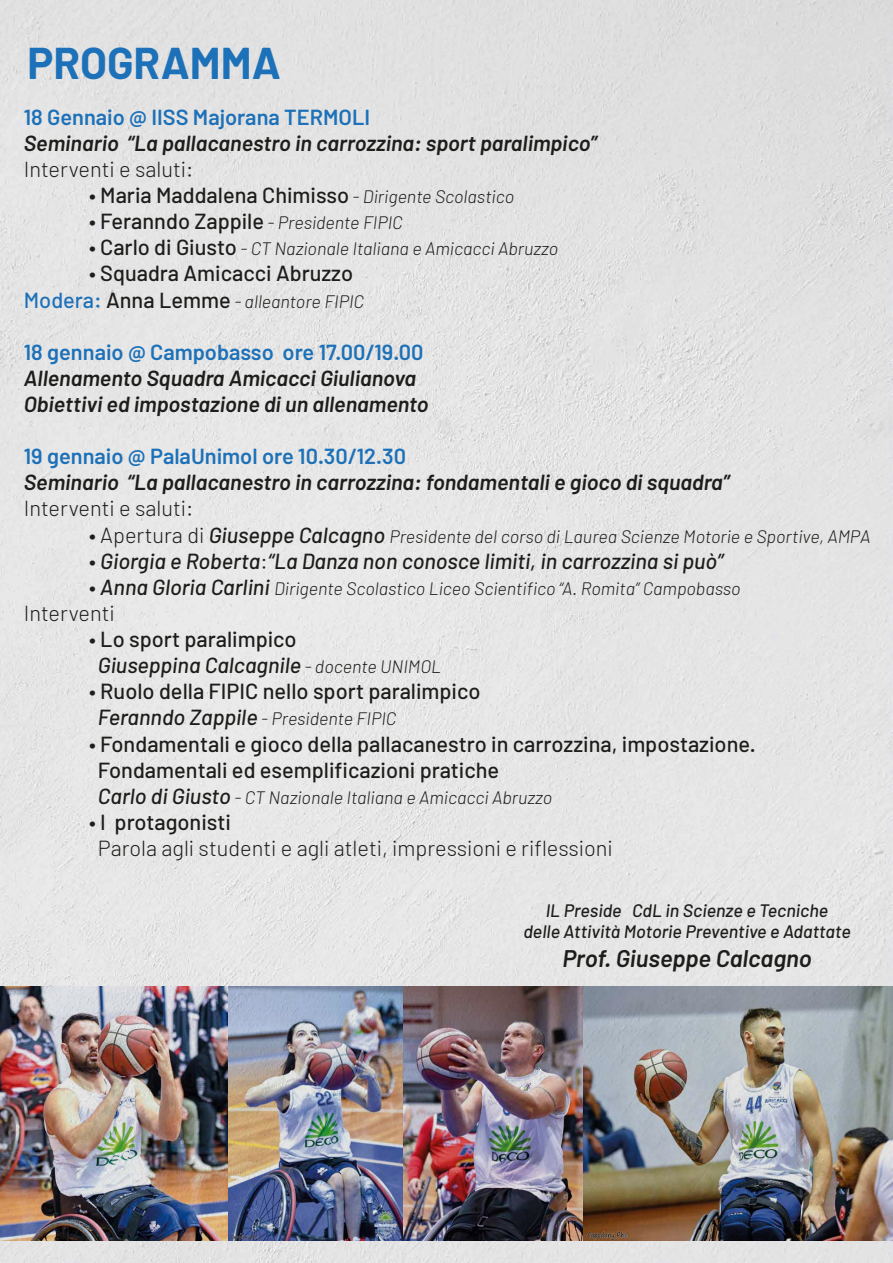
<style>
.page{position:relative;width:893px;height:1263px;background:#fff}
.page>*{position:absolute;margin:0;border:0;box-sizing:border-box;transform-origin:0 0}
.t1{font:700 43.5px "Barlow";color:#1d71b8}
.t2{font:italic 600 24px "Barlow";color:#1d1d1b}
.t3{font:500 21.75px/26.1px "Barlow";color:#1d1d1b}
.t4{font:italic 600 21.75px/26.1px "Barlow";color:#1d1d1b}
.t5{font:italic 500 21.75px/26.1px "Barlow";color:#1d1d1b}
.t6{font:300 21.75px "Barlow";color:#1d1d1b}
.t7{font:600 21.75px "Barlow";color:#1d71b8}
.t8{font:italic 300 18px "Barlow";color:#1d1d1b}
.t9{font:italic 500 18px/21.6px "Barlow";color:#1d1d1b;text-align:center}
.s1{font-weight:300;font-style:italic;font-size:18px}
.s2{font-weight:500;font-style:normal;font-size:21.75px}
.s3{font-weight:500;font-style:normal;font-size:21.75px;color:#1d71b8}
.s4{font-style:normal;font-size:21.75px}
.s5{font-weight:500;font-size:21.75px}
.s6{font-style:normal}
.s7{font-weight:300;font-style:normal}
.s8{font-weight:300;font-size:18px}
</style>
<div class="page">
<img style="left:1px;top:0;width:892px;height:1263px">
<img style="left:402px;top:987px;width:182px;height:254px">
<img style="left:0;top:987px;width:229px;height:254px">
<img style="left:229px;top:987px;width:173px;height:254px">
<img style="left:584px;top:987px;width:309px;height:254px">
<h1 class="t1" style="left:27px;top:36px;width:255px">PROGRAMMA</h1>
<p class="t7" style="left:24px;top:103px;width:348px">18 Gennaio @ IISS Majorana TERMOLI</p>
<p class="t4" style="left:24px;top:130px;width:575px">Seminario “La pallacanestro in carrozzina: sport paralimpico”</p>
<p class="t6" style="left:24px;top:156px;width:171px">Interventi e saluti:</p>
<p class="t3" style="left:89px;top:182px;width:427px">• Maria Maddalena Chimisso <span class="s1">- Dirigente Scolastico</span></p>
<p class="t3" style="left:89px;top:208px;width:315px">• Feranndo Zappile <span class="s1">- Presidente FIPIC</span></p>
<p class="t8" style="left:89px;top:238px;width:471px"><span class="s2">• Carlo di Giusto</span> - CT Nazionale Italiana e Amicacci Abruzzo</p>
<p class="t3" style="left:89px;top:260px;width:265px">• Squadra Amicacci Abruzzo</p>
<p class="t8" style="left:24px;top:290px;width:342px"><span class="s3">Modera:</span> <span class="s2">Anna Lemme</span> - alleantore FIPIC</p>
<p class="t7" style="left:24px;top:338px;width:401px">18 gennaio @ Campobasso ore 17.00/19.00</p>
<p class="t4" style="left:24px;top:365px;width:406px">Allenamento Squadra Amicacci Giulianova<br>Obiettivi ed impostazione di un allenamento</p>
<p class="t7" style="left:24px;top:443px;width:384px">19 gennaio @ PalaUnimol ore 10.30/12.30</p>
<p class="t4" style="left:24px;top:469px;width:707px">Seminario “La pallacanestro in carrozzina: fondamentali e gioco di squadra”</p>
<p class="t6" style="left:24px;top:495px;width:171px">Interventi e saluti:</p>
<p class="t8" style="left:89px;top:525px;width:783px"><span class="s2">•</span> <span class="s4">Apertura di</span> <span class="s5">Giuseppe Calcagno</span> Presidente del corso di Laurea Scienze Motorie e Sportive, AMPA</p>
<p class="t5" style="left:89px;top:547px;width:636px"><span class="s6">•</span> Giorgia e Roberta<span class="s7">:</span>“La Danza non conosce limiti, in carrozzina si può”</p>
<p class="t8" style="left:89px;top:577px;width:653px"><span class="s2">•</span> <span class="s5">Anna Gloria Carlini</span> Dirigente Scolastico Liceo Scientifico “A. Romita” Campobasso</p>
<p class="t6" style="left:24px;top:600px;width:92px">Interventi</p>
<p class="t5" style="left:98px;top:626px;width:345px;text-indent:-9px"><span class="s6">• Lo sport paralimpico<br></span>Giuseppina Calcagnile <span class="s8">- docente UNIMOL</span></p>
<p class="t3" style="left:89px;top:678px;width:393px">• Ruolo della FIPIC nello sport paralimpico</p>
<p class="t8" style="left:98px;top:708px;width:300px"><span class="s5">Feranndo Zappile</span> - Presidente FIPIC</p>
<p class="t3" style="left:98px;top:730px;width:659px;text-indent:-9px">• Fondamentali e gioco della pallacanestro in carrozzina, impostazione.<br>Fondamentali ed esemplificazioni pratiche</p>
<p class="t8" style="left:98px;top:786px;width:456px"><span class="s5">Carlo di Giusto</span> - CT Nazionale Italiana e Amicacci Abruzzo</p>
<p class="t3" style="left:89px;top:809px;width:143px">• I protagonisti</p>
<p class="t6" style="left:98px;top:835px;width:516px">Parola agli studenti e agli atleti, impressioni e riflessioni</p>
<p class="t9" style="left:523px;top:899px;width:329px">IL Preside CdL in Scienze e Tecniche<br>delle Attività Motorie Preventive e Adattate</p>
<h2 class="t2" style="left:562px;top:943px;width:251px">Prof. Giuseppe Calcagno</h2>
</div>
